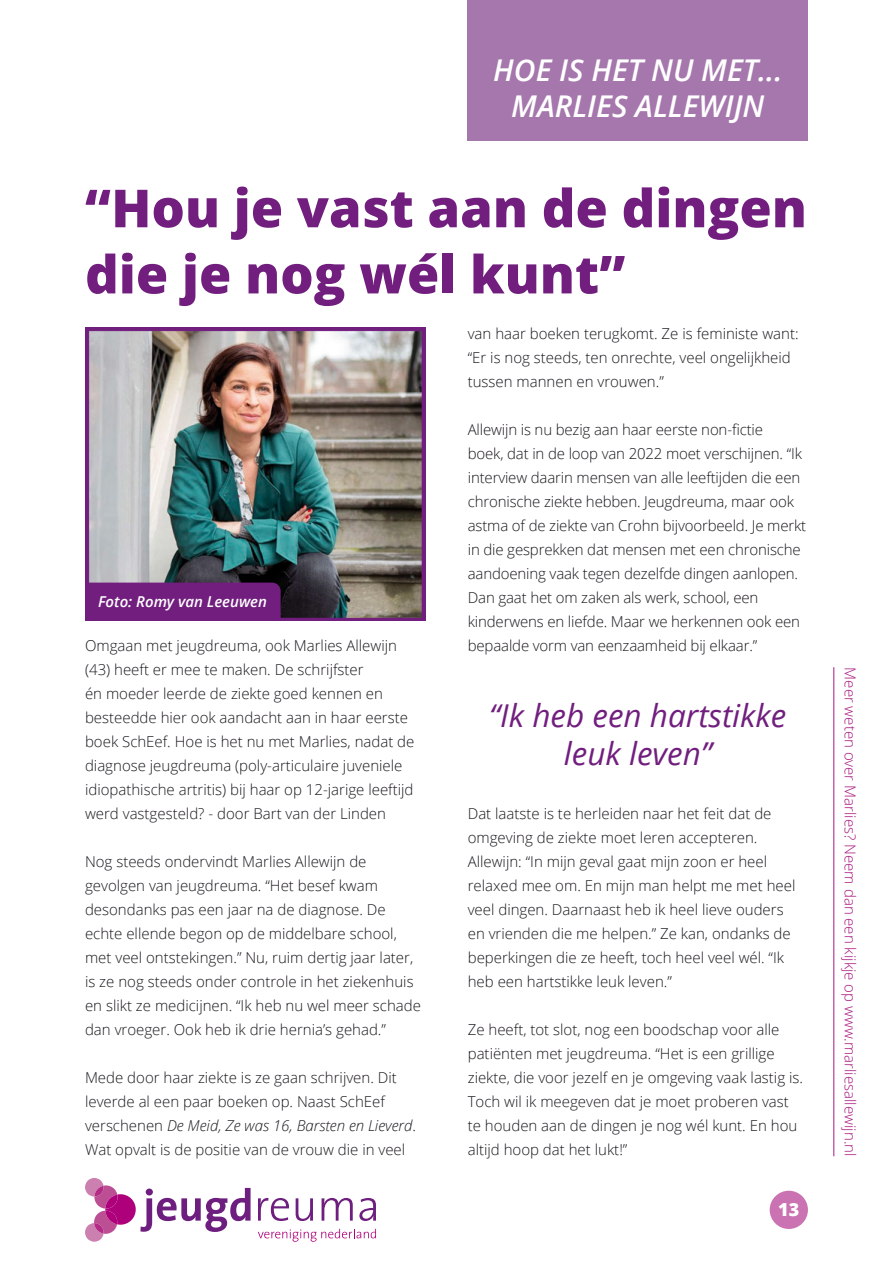
<style>
.page{position:relative;width:893px;height:1263px;background:#fff}
.page>*{position:absolute;margin:0;border:0;box-sizing:border-box;transform-origin:0 0}
.t1{font:800 52.5px/66.2px "Open Sans";color:#711e7e}
.t2{font:italic 31.5px/37.8px "Open Sans";color:#711e7e;text-align:center}
.t3{font:italic 600 30px/36px "Open Sans";color:#fff;text-align:center}
.t4{font:800 18px "Open Sans";color:#fff}
.t5{font:300 15px/24px "Open Sans";color:#1a171c}
.t6{font:300 15px "Open Sans";color:#a91780}
.t7{font:italic 600 15px "Open Sans";color:#fff}
.s1{font-style:italic}
</style>
<div class="page">
<img style="left:85px;top:327px;width:341px;height:294px">
<div style="left:468px;top:0;width:340px;height:140px;background:#a577ad"></div>
<div style="left:85px;top:583px;width:196px;height:38px;background:#711e7e"></div>
<hr style="left:833px;top:667px;width:1px;height:489px;background:#a91780">
<svg style="left:258px;top:1198px;width:31px;height:23px"></svg>
<svg style="left:296px;top:1198px;width:17px;height:23px"></svg>
<svg style="left:322px;top:1198px;width:31px;height:22px"></svg>
<svg style="left:359px;top:1198px;width:17px;height:23px"></svg>
<svg style="left:258px;top:1229px;width:118px;height:13px"></svg>
<svg style="left:85px;top:1178px;width:166px;height:64px"></svg>
<div style="left:770px;top:1191px;width:38px;height:38px;background:#cb73b2;border-radius:50%"></div>
<h3 class="t3" style="left:493px;top:51px;width:291px">HOE IS HET NU MET...<br>MARLIES ALLEWIJN</h3>
<h1 class="t1" style="left:85px;top:172px;width:723px">“Hou je vast aan de dingen die je nog wél kunt”</h1>
<p class="t7" style="left:98px;top:592px;width:170px">Foto: Romy van Leeuwen</p>
<p class="t5" style="left:85px;top:633px;width:331px">Omgaan met jeugdreuma, ook Marlies Allewijn (43) heeft er mee te maken. De schrijfster<br>én moeder leerde de ziekte goed kennen en besteedde hier ook aandacht aan in haar eerste boek SchEef. Hoe is het nu met Marlies, nadat de diagnose jeugdreuma (poly-articulaire juveniele idiopathische artritis) bij haar op 12-jarige leeftijd werd vastgesteld? - door Bart van der Linden</p>
<p class="t5" style="left:85px;top:849px;width:337px">Nog steeds ondervindt Marlies Allewijn de gevolgen van jeugdreuma. “Het besef kwam desondanks pas een jaar na de diagnose. De echte ellende begon op de middelbare school, met veel ontstekingen.” Nu, ruim dertig jaar later, is ze nog steeds onder controle in het ziekenhuis en slikt ze medicijnen. “Ik heb nu wel meer schade dan vroeger. Ook heb ik drie hernia’s gehad.”</p>
<p class="t5" style="left:85px;top:1065px;width:332px">Mede door haar ziekte is ze gaan schrijven. Dit leverde al een paar boeken op. Naast SchEef verschenen <span class="s1">De Meid, Ze was 16, Barsten en Lieverd</span>.<br>Wat opvalt is de positie van de vrouw die in veel</p>
<p class="t5" style="left:468px;top:321px;width:332px">van haar boeken terugkomt. Ze is feministe want: “Er is nog steeds, ten onrechte, veel ongelijkheid tussen mannen en vrouwen.”</p>
<p class="t5" style="left:468px;top:417px;width:340px">Allewijn is nu bezig aan haar eerste non-fictie<br>boek, dat in de loop van 2022 moet verschijnen. “Ik interview daarin mensen van alle leeftijden die een chronische ziekte hebben. Jeugdreuma, maar ook astma of de ziekte van Crohn bijvoorbeeld. Je merkt in die gesprekken dat mensen met een chronische aandoening vaak tegen dezelfde dingen aanlopen.<br>Dan gaat het om zaken als werk, school, een kinderwens en liefde. Maar we herkennen ook een bepaalde vorm van eenzaamheid bij elkaar.”</p>
<h2 class="t2" style="left:489px;top:695px;width:299px">“Ik heb een hartstikke leuk leven”</h2>
<p class="t5" style="left:468px;top:801px;width:329px">Dat laatste is te herleiden naar het feit dat de omgeving de ziekte moet leren accepteren.<br>Allewijn: “In mijn geval gaat mijn zoon er heel relaxed mee om. En mijn man helpt me met heel veel dingen. Daarnaast heb ik heel lieve ouders en vrienden die me helpen.” Ze kan, ondanks de beperkingen die ze heeft, toch heel veel wél. “Ik heb een hartstikke leuk leven.”</p>
<p class="t5" style="left:468px;top:1017px;width:337px">Ze heeft, tot slot, nog een boodschap voor alle patiënten met jeugdreuma. “Het is een grillige ziekte, die voor jezelf en je omgeving vaak lastig is.<br>Toch wil ik meegeven dat je moet proberen vast te houden aan de dingen je nog wél kunt. En hou altijd hoop dat het lukt!”</p>
<p class="t4" style="left:778px;top:1196px;width:23px">13</p>
<p class="t6" style="left:860px;top:667px;width:490px;rotate:90deg">Meer weten over Marlies? Neem dan een kijkje op www.marliesallewijn.nl</p>
</div>
